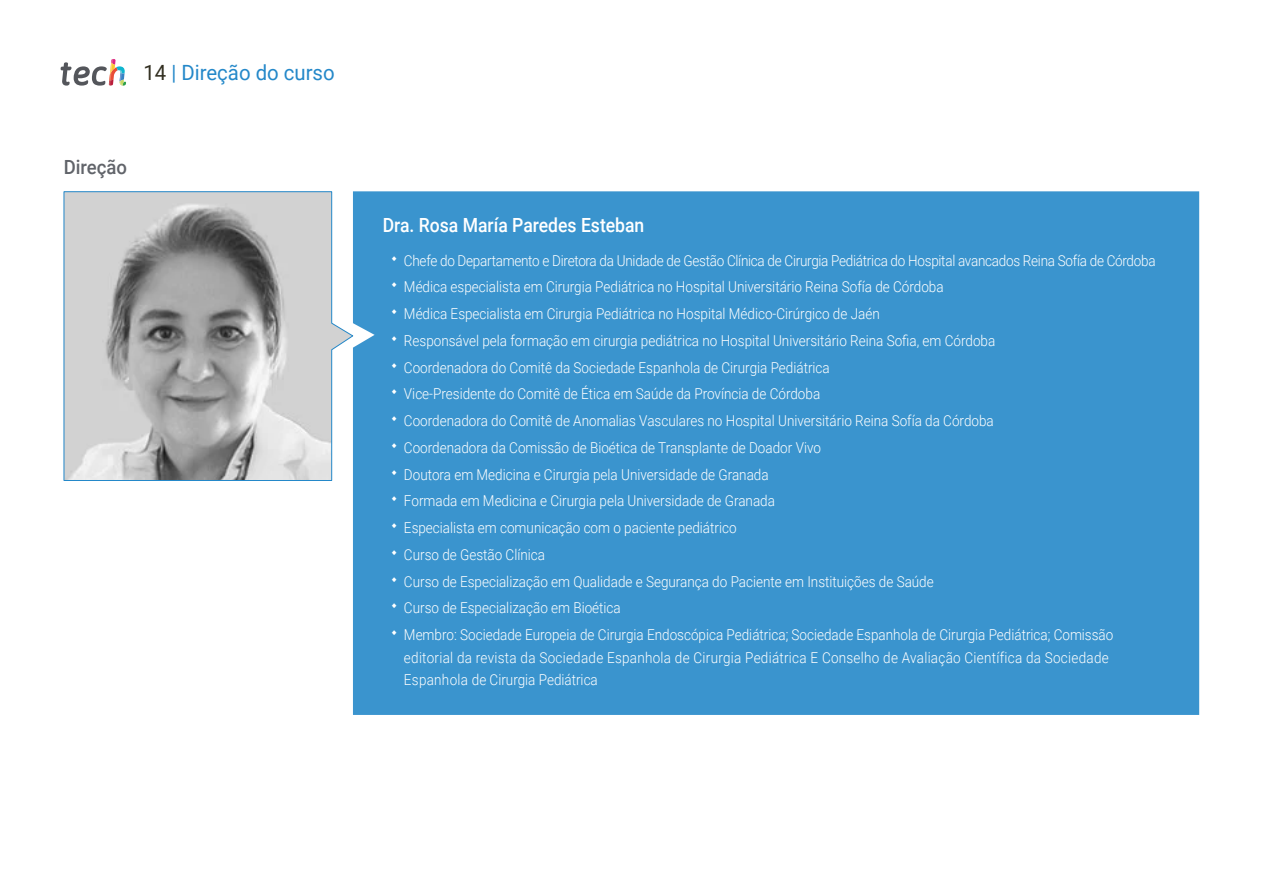
<style>
.page{position:relative;width:1263px;height:893px;background:#fff}
.page>*{position:absolute;margin:0;border:0;box-sizing:border-box;transform-origin:0 0}
.t1{font:21px "Roboto";color:#2488c9}
.t2{font:500 19.5px "Roboto";color:#fff;scale:.9 1}
.t3{font:500 19.5px "Roboto";color:#61646a;scale:.95 1}
.t4{font:300 15px/26.7px "Roboto";color:#fff;scale:.9 1}
.t5{font:300 15px/22.5px "Roboto";letter-spacing:.02em;color:#fff;scale:.9 1}
.s1{color:#312e20}
</style>
<div class="page">
<svg style="left:61px;top:59px;width:65px;height:27px"></svg>
<div style="left:353px;top:191px;width:846px;height:524px;background:#3a94ce"></div>
<svg style="left:64px;top:191px;width:289px;height:290px;background:#b9babb"></svg>
<svg style="left:392px;top:256px;width:5px;height:5px"></svg>
<svg style="left:392px;top:282px;width:5px;height:5px"></svg>
<svg style="left:392px;top:309px;width:5px;height:5px"></svg>
<svg style="left:392px;top:336px;width:5px;height:5px"></svg>
<svg style="left:392px;top:363px;width:5px;height:5px"></svg>
<svg style="left:392px;top:389px;width:5px;height:5px"></svg>
<svg style="left:392px;top:416px;width:5px;height:5px"></svg>
<svg style="left:392px;top:443px;width:5px;height:5px"></svg>
<svg style="left:392px;top:470px;width:5px;height:5px"></svg>
<svg style="left:392px;top:496px;width:5px;height:5px"></svg>
<svg style="left:392px;top:523px;width:5px;height:5px"></svg>
<svg style="left:392px;top:550px;width:5px;height:5px"></svg>
<svg style="left:392px;top:577px;width:5px;height:5px"></svg>
<svg style="left:392px;top:603px;width:5px;height:5px"></svg>
<svg style="left:392px;top:630px;width:5px;height:5px"></svg>
<h1 class="t1" style="left:144px;top:57px;width:193px"><span class="s1">14</span> | Direção do curso</h1>
<h2 class="t3" style="left:64px;top:154px;width:68px">Direção</h2>
<h2 class="t2" style="left:383px;top:211px;width:292px">Dra. Rosa María Paredes Esteban</h2>
<p class="t4" style="left:404px;top:246px;width:837px">Chefe do Departamento e Diretora da Unidade de Gestão Clínica de Cirurgia Pediátrica do Hospital avancados Reina Sofía de Córdoba Médica especialista em Cirurgia Pediátrica no Hospital Universitário Reina Sofía de Córdoba<br>Médica Especialista em Cirurgia Pediátrica no Hospital Médico-Cirúrgico de Jaén<br>Responsável pela formação em cirurgia pediátrica no Hospital Universitário Reina Sofia, em Córdoba<br>Coordenadora do Comitê da Sociedade Espanhola de Cirurgia Pediátrica<br>Vice-Presidente do Comitê de Ética em Saúde da Província de Córdoba<br>Coordenadora do Comitê de Anomalias Vasculares no Hospital Universitário Reina Sofía da Córdoba<br>Coordenadora da Comissão de Bioética de Transplante de Doador Vivo<br>Doutora em Medicina e Cirurgia pela Universidade de Granada<br>Formada em Medicina e Cirurgia pela Universidade de Granada<br>Especialista em comunicação com o paciente pediátrico<br>Curso de Gestão Clínica<br>Curso de Especialização em Qualidade e Segurança do Paciente em Instituições de Saúde<br>Curso de Especialização em Bioética<br>Membro: Sociedade Europeia de Cirurgia Endoscópica Pediátrica; Sociedade Espanhola de Cirurgia Pediátrica; Comissão</p>
<p class="t5" style="left:404px;top:645px;width:785px">editorial da revista da Sociedade Espanhola de Cirurgia Pediátrica E Conselho de Avaliação Científica da Sociedade<br>Espanhola de Cirurgia Pediátrica</p>
</div>
